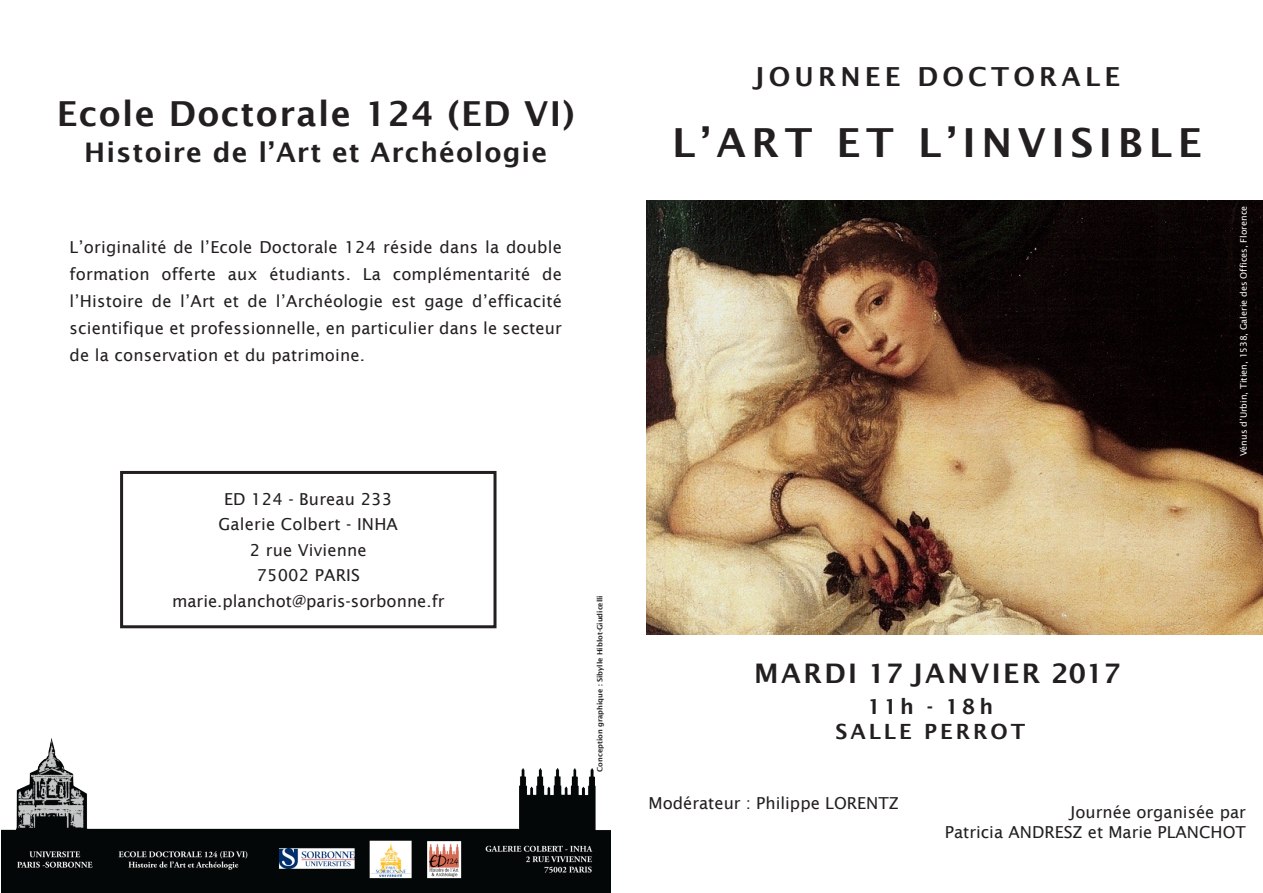
<style>
.page{position:relative;width:1263px;height:893px;background:#fff}
.page>*{position:absolute;margin:0;border:0;box-sizing:border-box;transform-origin:0 0}
.t1{font:600 40.05px "Lucida Sans";letter-spacing:.14em;color:#231f20}
.t2{font:600 34.5px "Lucida Sans";letter-spacing:.04em;color:#231f20}
.t3{font:600 27px "Lucida Sans";letter-spacing:.04em;color:#231f20}
.t4{font:600 27px "Lucida Sans";letter-spacing:.09em;color:#231f20}
.t5{font:600 26.25px "Lucida Sans";letter-spacing:.16em;color:#231f20}
.t6{font:600 21px "Lucida Sans";letter-spacing:.14em;color:#231f20}
.t7{font:16.5px/27px "Lucida Sans";color:#231f20;text-align:justify}
.t8{font:9px "Lucida Sans";color:#fff}
.t9{font:600 7.35px "Lucida Sans";color:#231f20}
</style>
<div class="page">
<img style="left:1px;top:470px;width:609px;height:423px">
<img style="left:646px;top:200px;width:617px;height:434px">
<div style="left:120px;top:471px;width:376px;height:157px;border:3px solid #231f20"></div>
<p class="t2" style="left:57px;top:94px;width:519px">Ecole Doctorale 124 (ED VI)</p>
<p class="t3" style="left:84px;top:137px;width:464px">Histoire de l’Art et Archéologie</p>
<p class="t7" style="left:70px;top:234px;width:494px">L’originalité de l’Ecole Doctorale 124 réside dans la double formation offerte aux étudiants. La complémentarité de l’Histoire de l’Art et de l’Archéologie est gage d’efficacité scientifique et professionnelle, en particulier dans le secteur de la conservation et du patrimoine.</p>
<p class="t7" style="left:224px;top:486px;width:170px">ED 124 - Bureau 233</p>
<p class="t7" style="left:219px;top:511px;width:181px">Galerie Colbert - INHA</p>
<p class="t7" style="left:250px;top:537px;width:118px">2 rue Vivienne</p>
<p class="t7" style="left:256px;top:562px;width:105px">75002 PARIS</p>
<p class="t7" style="left:172px;top:588px;width:274px">marie.planchot@paris-sorbonne.fr</p>
<p class="t9" style="left:595px;top:772px;width:178px;rotate:-90deg">Conception graphique : Sibylle Hiblot-Giudicelli</p>
<p class="t5" style="left:753px;top:61px;width:368px">JOURNEE DOCTORALE</p>
<p class="t1" style="left:672px;top:120px;width:531px">L’ART ET L’INVISIBLE</p>
<p class="t8" style="left:1238px;top:456px;width:252px;rotate:-90deg">Vénus d’Urbin, Titien, 1538, Galerie des Offices, Florence</p>
<p class="t4" style="left:754px;top:658px;width:368px">MARDI 17 JANVIER 2017</p>
<p class="t6" style="left:867px;top:694px;width:127px">11h - 18h</p>
<p class="t6" style="left:835px;top:720px;width:191px">SALLE PERROT</p>
<p class="t7" style="left:648px;top:789px;width:252px">Modérateur : Philippe LORENTZ</p>
<p class="t7" style="left:1070px;top:799px;width:177px">Journée organisée par</p>
<p class="t7" style="left:945px;top:819px;width:302px">Patricia ANDRESZ et Marie PLANCHOT</p>
</div>
